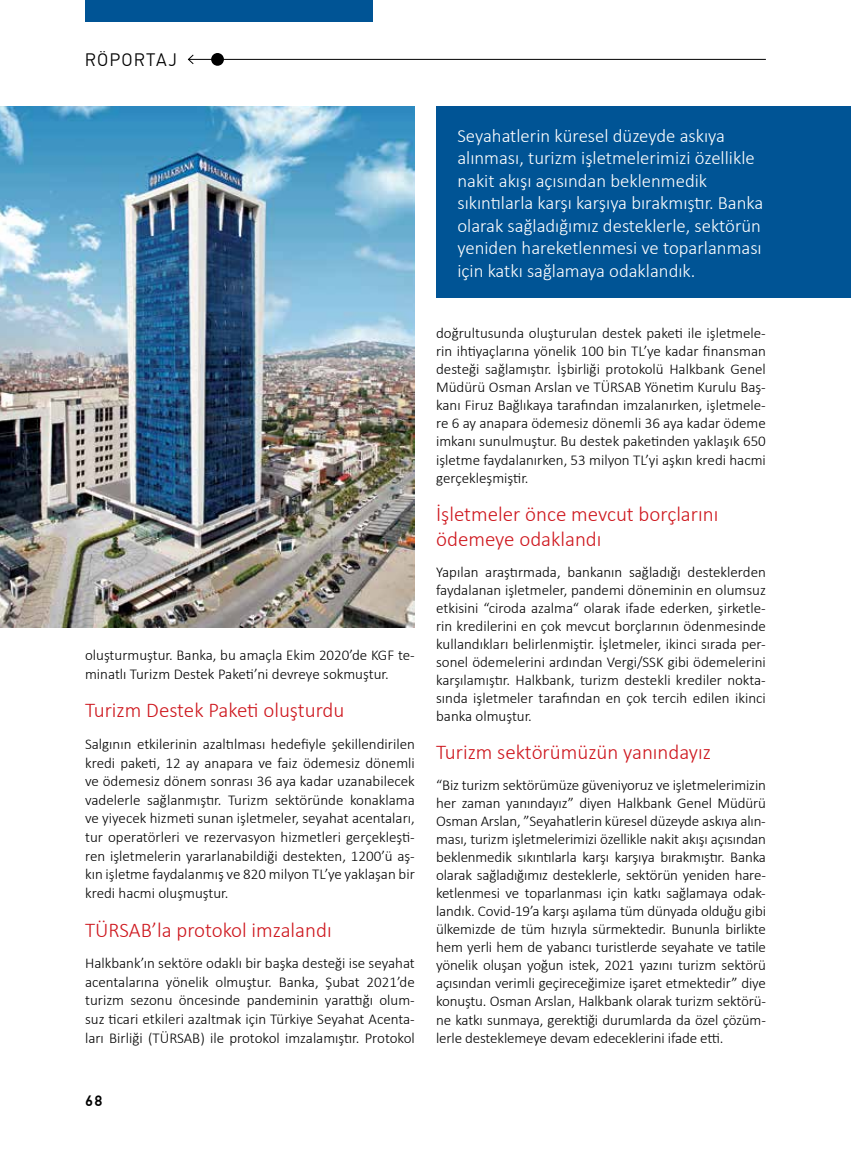
<style>
.page{position:relative;width:851px;height:1149px;background:#fff}
.page>*{position:absolute;margin:0;border:0;box-sizing:border-box;transform-origin:0 0}
.t1{font:300 21px/25.2px "Calibri";color:#ce171e}
.t2{font:300 18.75px/22.5px "Calibri";color:#fff}
.t3{font:300 18px "PF Din Text Pro";letter-spacing:.1em;color:#000}
.t4{font:300 15px/18px "Calibri";color:#000;text-align:justify}
.t5{font:500 15px "PF Din Text Pro";color:#000}
</style>
<div class="page">
<hr style="left:188px;top:59px;width:577px;height:1px;background:#000">
<svg style="left:188px;top:54px;width:6px;height:10px"></svg>
<div style="left:211px;top:53px;width:13px;height:13px;background:#000;border-radius:50%"></div>
<div style="left:85px;top:0;width:288px;height:21px;background:#005495"></div>
<img style="left:0;top:106px;width:415px;height:521px">
<div style="left:436px;top:106px;width:414px;height:192px;background:#005495"></div>
<p class="t3" style="left:85px;top:50px;width:93px">RÖPORTAJ</p>
<p class="t4" style="left:85px;top:645px;width:331px;line-height:18.6px">oluşturmuştur. Banka, bu amaçla Ekim 2020’de KGF te&shy;minatlı Turizm Destek Paketi’ni devreye sokmuştur.</p>
<h1 class="t1" style="left:85px;top:697px;width:261px">Turizm Destek Paketi oluşturdu</h1>
<p class="t4" style="left:85px;top:734px;width:331px;line-height:18.6px">Salgının etkilerinin azaltılması hedefiyle şekillendirilen kredi paketi, 12 ay anapara ve faiz ödemesiz dönemli ve ödemesiz dönem sonrası 36 aya kadar uzanabilecek vadelerle sağlanmıştır. Turizm sektöründe konaklama ve yiyecek hizmeti sunan işletmeler, seyahat acentaları, tur operatörleri ve rezervasyon hizmetleri gerçekleşti&shy;ren işletmelerin yararlanabildiği destekten, 1200’ü aş&shy;kın işletme faydalanmış ve 820 milyon TL’ye yaklaşan bir kredi hacmi oluşmuştur.</p>
<h1 class="t1" style="left:85px;top:916px;width:248px">TÜRSAB’la protokol imzalandı</h1>
<p class="t4" style="left:85px;top:953px;width:331px;line-height:18.6px">Halkbank’ın sektöre odaklı bir başka desteği ise seyahat acentalarına yönelik olmuştur. Banka, Şubat 2021’de turizm sezonu öncesinde pandeminin yarattığı olum&shy;suz ticari etkileri azaltmak için Türkiye Seyahat Acenta&shy;ları Birliği (TÜRSAB) ile protokol imzalamıştır. Protokol</p>
<p class="t5" style="left:85px;top:1091px;width:19px">68</p>
<p class="t2" style="left:457px;top:124px;width:307px">Seyahatlerin küresel düzeyde askıya alınması, turizm işletmelerimizi özellikle nakit akışı açısından beklenmedik sıkıntılarla karşı karşıya bırakmıştır. Banka olarak sağladığımız desteklerle, sektörün yeniden hareketlenmesi ve toparlanması için katkı sağlamaya odaklandık.</p>
<p class="t4" style="left:436px;top:324px;width:331px">doğrultusunda oluşturulan destek paketi ile işletmele&shy;rin ihtiyaçlarına yönelik 100 bin TL’ye kadar finansman desteği sağlamıştır. İşbirliği protokolü Halkbank Genel Müdürü Osman Arslan ve TÜRSAB Yönetim Kurulu Baş&shy;kanı Firuz Bağlıkaya tarafından imzalanırken, işletmele&shy;re 6 ay anapara ödemesiz dönemli 36 aya kadar ödeme imkanı sunulmuştur. Bu destek paketinden yaklaşık 650 işletme faydalanırken, 53 milyon TL’yi aşkın kredi hacmi gerçekleşmiştir.</p>
<h1 class="t1" style="left:436px;top:500px;width:284px">İşletmeler önce mevcut borçlarını ödemeye odaklandı</h1>
<p class="t4" style="left:436px;top:562px;width:331px">Yapılan araştırmada, bankanın sağladığı desteklerden faydalanan işletmeler, pandemi döneminin en olumsuz etkisini “ciroda azalma“ olarak ifade ederken, şirketle&shy;rin kredilerini en çok mevcut borçlarının ödenmesinde kullandıkları belirlenmiştir. İşletmeler, ikinci sırada per&shy;sonel ödemelerini ardından Vergi/SSK gibi ödemelerini karşılamıştır. Halkbank, turizm destekli krediler nokta&shy;sında işletmeler tarafından en çok tercih edilen ikinci banka olmuştur.</p>
<h1 class="t1" style="left:436px;top:739px;width:276px">Turizm sektörümüzün yanındayız</h1>
<p class="t4" style="left:436px;top:775px;width:331px">“Biz turizm sektörümüze güveniyoruz ve işletmelerimizin her zaman yanındayız” diyen Halkbank Genel Müdürü Osman Arslan, ”Seyahatlerin küresel düzeyde askıya alın&shy;ması, turizm işletmelerimizi özellikle nakit akışı açısından beklenmedik sıkıntılarla karşı karşıya bırakmıştır. Banka olarak sağladığımız desteklerle, sektörün yeniden hare&shy;ketlenmesi ve toparlanması için katkı sağlamaya odak&shy;landık. Covid-19’a karşı aşılama tüm dünyada olduğu gibi ülkemizde de tüm hızıyla sürmektedir. Bununla birlikte hem yerli hem de yabancı turistlerde seyahate ve tatile yönelik oluşan yoğun istek, 2021 yazını turizm sektörü açısından verimli geçireceğimize işaret etmektedir” diye konuştu. Osman Arslan, Halkbank olarak turizm sektörü&shy;ne katkı sunmaya, gerektiği durumlarda da özel çözüm&shy;lerle desteklemeye devam edeceklerini ifade etti.</p>
</div>
